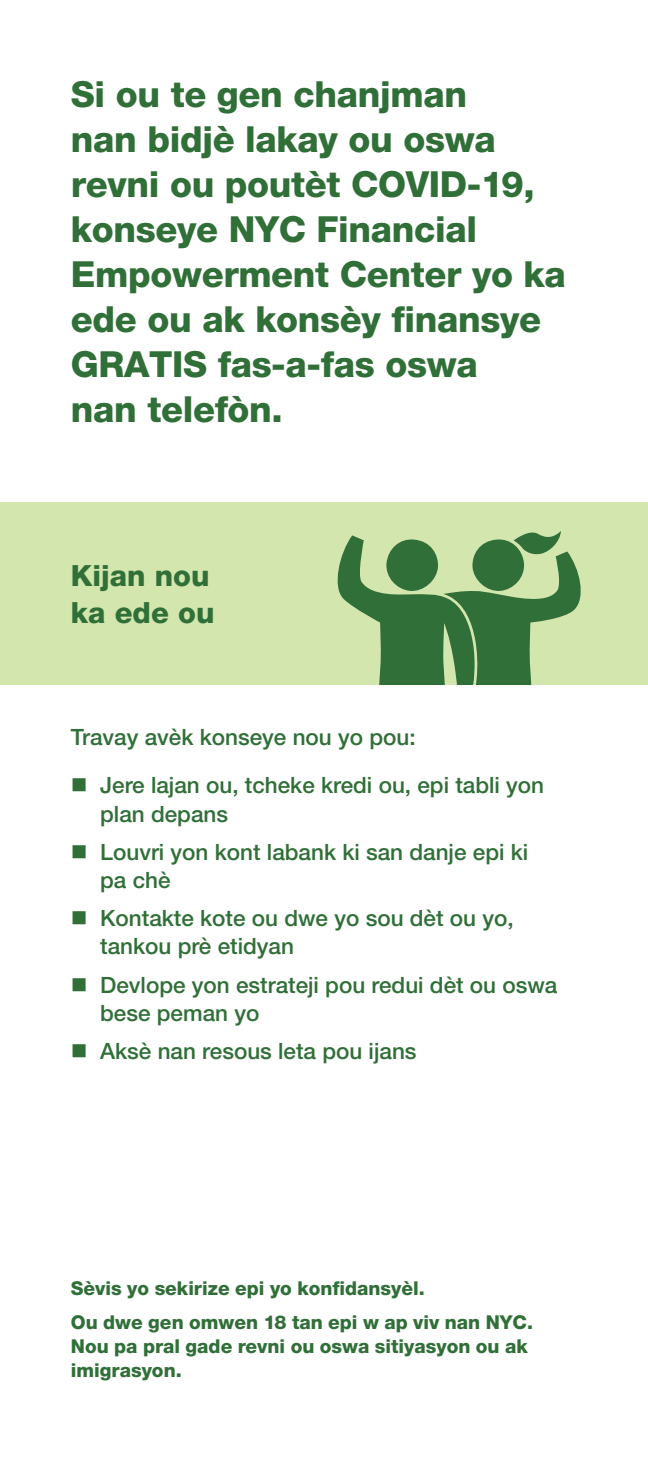
<style>
.page{position:relative;width:648px;height:1458px;background:#fff}
.page>*{position:absolute;margin:0;border:0;box-sizing:border-box;transform-origin:0 0}
.t1{font:800 36px/45px "Helvetica Neue LT Std";letter-spacing:-.01em;color:#306f37}
.t2{font:800 29.25px/36.4px "Helvetica Neue LT Std";color:#306f37}
.t3{font:500 22.5px/38.2px "Helvetica Neue LT Std";color:#306f37}
.t4{font:800 19.12px/34px "Helvetica Neue LT Std";color:#306f37}
</style>
<div class="page">
<div style="left:0;top:503px;width:648px;height:182px;background:#d2e6ae"></div>
<svg style="left:337px;top:535px;width:48px;height:150px"></svg>
<svg style="left:385px;top:531px;width:196px;height:154px"></svg>
<h1 class="t1" style="left:71px;top:71px;width:497px">Si ou te gen chanjman<br>nan bidjè lakay ou oswa revni ou poutèt COVID-19, konseye NYC Financial<br>Empowerment Center yo ka ede ou ak konsèy finansye<br>GRATIS fas-a-fas oswa<br>nan telefòn.</h1>
<h2 class="t2" style="left:71px;top:557px;width:145px">Kijan nou ka ede ou</h2>
<p class="t3" style="left:100px;top:713px;width:445px;line-height:48.4px;text-indent:-29px">Travay avèk konseye nou yo pou:<br>Jere lajan ou, tcheke kredi ou, epi tabli yon</p>
<p class="t3" style="left:100px;top:794px;width:430px">plan depans<br>Louvri yon kont labank ki san danje epi ki</p>
<p class="t3" style="left:100px;top:861px;width:415px">pa chè<br>Kontakte kote ou dwe yo sou dèt ou yo,</p>
<p class="t3" style="left:100px;top:927px;width:459px">tankou prè etidyan<br>Devlope yon estrateji pou redui dèt ou oswa</p>
<p class="t3" style="left:100px;top:993px;width:318px">bese peman yo<br>Aksè nan resous leta pou ijans</p>
<p class="t4" style="left:71px;top:1271px;width:464px">Sèvis yo sekirize epi yo konfidansyèl.<br>Ou dwe gen omwen 18 tan epi w ap viv nan NYC.</p>
<p class="t4" style="left:71px;top:1334px;width:458px;line-height:23.8px">Nou pa pral gade revni ou oswa sitiyasyon ou ak imigrasyon.</p>
</div>
